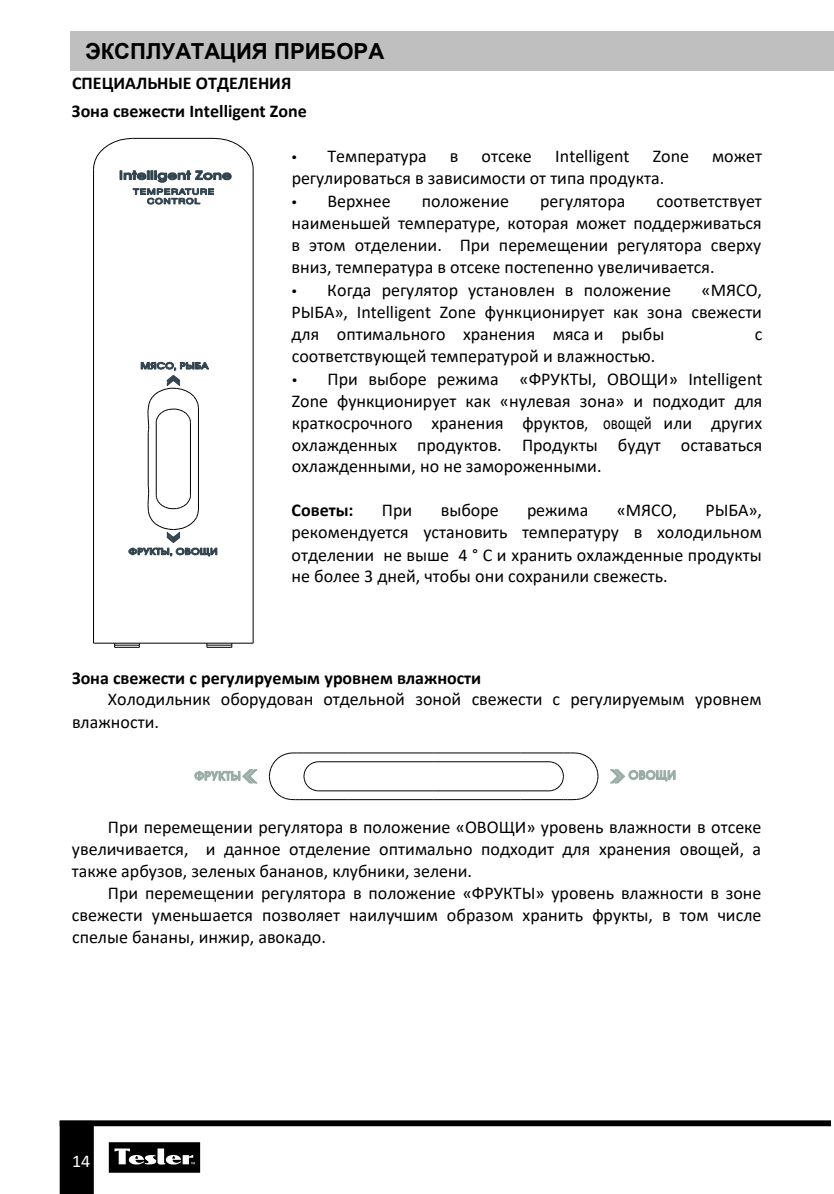
<style>
.page{position:relative;width:834px;height:1194px;background:#fff}
.page>*{position:absolute;margin:0;border:0;box-sizing:border-box;transform-origin:0 0}
.t1{font:700 22px "Arial";color:#000}
.t2{font:18px/22px "Calibri";color:#000;text-align:justify}
.t3{font:700 18px/28.2px "Calibri";color:#000}
.t4{font:18px "Calibri";color:#fff}
.s1{font-family:"Myriad Pro"}
</style>
<div class="page">
<div style="left:60px;top:1120px;width:771px;height:6px;background:#000"></div>
<svg style="left:60px;top:1126px;width:140px;height:68px"></svg>
<div style="left:71px;top:31px;width:763px;height:40px;background:#bfbfbf"></div>
<hr style="left:434px;top:790px;width:115px;height:1px;background:#000">
<hr style="left:319px;top:790px;width:115px;height:1px;background:#000">
<hr style="left:434px;top:761px;width:115px;height:1px;background:#000">
<hr style="left:319px;top:761px;width:115px;height:1px;background:#000">
<hr style="left:520px;top:753px;width:43px;height:1px;background:#000">
<hr style="left:434px;top:753px;width:86px;height:1px;background:#000">
<hr style="left:304px;top:753px;width:43px;height:1px;background:#000">
<hr style="left:347px;top:753px;width:87px;height:1px;background:#000">
<hr style="left:347px;top:799px;width:87px;height:1px;background:#000">
<hr style="left:304px;top:799px;width:43px;height:1px;background:#000">
<svg style="left:269px;top:752px;width:50px;height:49px"></svg>
<hr style="left:434px;top:799px;width:86px;height:1px;background:#000">
<hr style="left:520px;top:799px;width:43px;height:1px;background:#000">
<svg style="left:549px;top:752px;width:50px;height:49px"></svg>
<svg style="left:195px;top:770px;width:63px;height:13px"></svg>
<svg style="left:610px;top:770px;width:65px;height:13px"></svg>
<hr style="left:93px;top:169px;width:1px;height:474px;background:#000">
<hr style="left:253px;top:169px;width:1px;height:474px;background:#000">
<hr style="left:95px;top:643px;width:158px;height:1px;background:#000">
<svg style="left:114px;top:643px;width:26px;height:5px"></svg>
<svg style="left:207px;top:643px;width:25px;height:5px"></svg>
<svg style="left:133px;top:188px;width:81px;height:16px"></svg>
<svg style="left:93px;top:138px;width:161px;height:44px"></svg>
<svg style="left:129px;top:362px;width:88px;height:194px"></svg>
<p class="t1" style="left:85px;top:35px;width:301px">ЭКСПЛУАТАЦИЯ ПРИБОРА</p>
<p class="t3" style="left:72px;top:69px;width:236px">СПЕЦИАЛЬНЫЕ ОТДЕЛЕНИЯ<br>Зона свежести Intelligent Zone</p>
<p class="t2" style="left:292px;top:145px;width:136px"><span class="s1">•</span> Температура</p>
<p class="t2" style="left:450px;top:145px;width:10px">в</p>
<p class="t2" style="left:482px;top:145px;width:52px">отсеке</p>
<p class="t2" style="left:555px;top:145px;width:76px">Intelligent</p>
<p class="t2" style="left:653px;top:145px;width:38px">Zone</p>
<p class="t2" style="left:712px;top:145px;width:52px">может</p>
<p class="t2" style="left:292px;top:166px;width:374px">регулироваться в зависимости от типа продукта.</p>
<p class="t2" style="left:292px;top:189px;width:100px"><span class="s1">•</span> Верхнее</p>
<p class="t2" style="left:422px;top:189px;width:89px">положение</p>
<p class="t2" style="left:540px;top:189px;width:87px">регулятора</p>
<p class="t2" style="left:292px;top:189px;width:472px;text-indent:365px">соответствует наименьшей температуре, которая может поддерживаться в этом отделении. При перемещении регулятора сверху вниз, температура в отсеке постепенно увеличивается.</p>
<p class="t2" style="left:292px;top:278px;width:381px"><span class="s1">•</span> Когда регулятор установлен в положение</p>
<p class="t2" style="left:292px;top:278px;width:472px;text-indent:410px">«МЯСО, РЫБА», Intelligent Zone функционирует как зона свежести для оптимального хранения мяса и рыбы</p>
<p class="t2" style="left:755px;top:322px;width:9px">с</p>
<p class="t2" style="left:292px;top:344px;width:365px">соответствующей температурой и влажностью.</p>
<p class="t2" style="left:292px;top:367px;width:472px"><span class="s1">•</span> При выборе режима «ФРУКТЫ, ОВОЩИ» Intelligent Zone функционирует как «нулевая зона» и подходит для краткосрочного хранения фруктов, овощей или других охлажденных продуктов. Продукты будут оставаться охлажденными, но не замороженными.</p>
<p class="t3" style="left:292px;top:496px;width:63px">Советы:</p>
<p class="t2" style="left:382px;top:499px;width:32px">При</p>
<p class="t2" style="left:441px;top:499px;width:60px">выборе</p>
<p class="t2" style="left:527px;top:499px;width:63px">режима</p>
<p class="t2" style="left:617px;top:499px;width:62px">«МЯСО,</p>
<p class="t2" style="left:292px;top:499px;width:472px;text-indent:414px">РЫБА», рекомендуется установить температуру в холодильном отделении не выше 4 ° C и хранить охлажденные продукты не более 3 дней, чтобы они сохранили свежесть.</p>
<p class="t3" style="left:72px;top:663px;width:411px">Зона свежести с регулируемым уровнем влажности</p>
<p class="t2" style="left:72px;top:688px;width:691px;text-indent:36px">Холодильник оборудован отдельной зоной свежести с регулируемым уровнем влажности.</p>
<p class="t2" style="left:72px;top:816px;width:691px;text-indent:36px">При перемещении регулятора в положение «ОВОЩИ» уровень влажности в отсеке увеличивается, и данное отделение оптимально подходит для хранения овощей, а также арбузов, зеленых бананов, клубники, зелени.</p>
<p class="t2" style="left:72px;top:882px;width:691px;text-indent:36px">При перемещении регулятора в положение «ФРУКТЫ» уровень влажности в зоне свежести уменьшается позволяет наилучшим образом хранить фрукты, в том числе спелые бананы, инжир, авокадо.</p>
<p class="t4" style="left:72px;top:1148px;width:20px">14</p>
</div>
